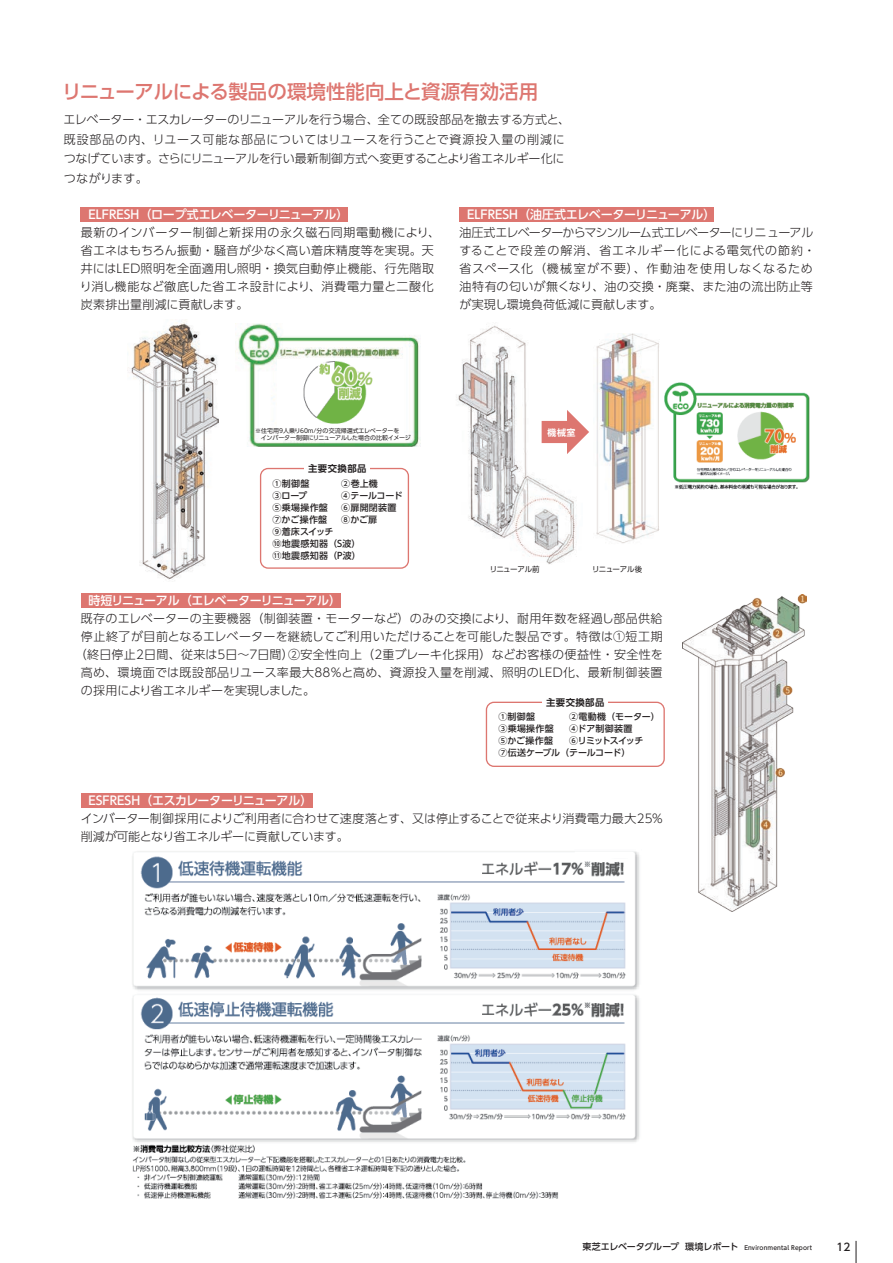
<style>
.page{position:relative;width:893px;height:1263px;background:#fff}
.page>*{position:absolute;margin:0;border:0;box-sizing:border-box;transform-origin:0 0}
.t1{font:500 19.5px "UD Shin Go Pro";color:#dd7670}
.t2{font:300 12px/18px "UD Shin Go Pro";letter-spacing:.015em;color:#231f20}
.t3{font:300 12px/19.5px "UD Shin Go Pro";letter-spacing:-.005em;color:#231f20}
.t4{font:300 12px/18px "UD Shin Go Pro";letter-spacing:-.02em;color:#231f20}
.t5{font:300 12px "UD Shin Go Pro";letter-spacing:.045em;color:#231f20}
.t6{font:500 12px "UD Shin Go Pro";letter-spacing:-.05em;color:#fff}
.t7{font:500 10.5px "UD Shin Go Pro";color:#231f20}
.t8{font:700 9.3px "UD Shin Go Pro De";letter-spacing:.05em;color:#231f20}
.t9{font:500 9px/12px "UD Shin Go Pro";letter-spacing:.025em;color:#231f20}
.t10{font:500 9px/12px "UD Shin Go Pro";letter-spacing:-.05em;color:#231f20}
.t11{font:500 9px "UD Shin Go Pro";letter-spacing:-.02em;color:#231f20}
.t12{font:700 9px "UD Shin Go Pro De";color:#fff}
.t13{font:7.5px "UD Shin Go Pro";letter-spacing:-.055em;color:#231f20}
.t14{font:6px/7.5px "UD Shin Go Pro";letter-spacing:-.02em;color:#231f20}
.t15{font:500 6px "UD Shin Go Pro";letter-spacing:.025em;color:#231f20}
.s1{font-weight:500;color:#fff}
.s2{font-size:9px}
</style>
<div class="page">
<img style="left:456px;top:325px;width:121px;height:239px">
<div style="left:260px;top:468px;width:149px;height:101px;border:1px solid #dd7670;border-radius:8px"></div>
<div style="left:305px;top:462px;width:65px;height:13px;background:#fff"></div>
<div style="left:81px;top:207px;width:267px;height:15px;background:#dd7670"></div>
<div style="left:459px;top:207px;width:254px;height:15px;background:#dd7670"></div>
<div style="left:81px;top:593px;width:260px;height:15px;background:#dd7670"></div>
<div style="left:81px;top:793px;width:231px;height:15px;background:#dd7670"></div>
<div style="left:486px;top:702px;width:179px;height:65px;border:1px solid #dd7670;border-radius:8px"></div>
<div style="left:543px;top:696px;width:65px;height:13px;background:#fff"></div>
<svg style="left:542px;top:410px;width:47px;height:44px"></svg>
<img style="left:127px;top:320px;width:92px;height:260px">
<img style="left:132px;top:851px;width:508px;height:348px">
<img style="left:664px;top:382px;width:146px;height:108px">
<img style="left:235px;top:324px;width:186px;height:123px">
<div style="left:278px;top:360px;width:126px;height:80px;background:#fff"></div>
<img style="left:302px;top:359px;width:71px;height:65px">
<img style="left:596px;top:333px;width:63px;height:210px">
<img style="left:683px;top:595px;width:123px;height:316px">
<svg style="left:856px;top:1241px;width:1px;height:22px"></svg>
<p class="t1" style="left:62px;top:76px;width:478px">リニューアルによる製品の環境性能向上と資源有効活用</p>
<p class="t3" style="left:64px;top:109px;width:508px">エレベーター・エスカレーターのリニューアルを行う場合、全ての既設部品を撤去する方式と、既設部品の内、リユース可能な部品についてはリユースを行うことで資源投入量の削減につなげています。さらにリニューアルを行い最新制御方式へ変更することより省エネルギー化につながります。</p>
<p class="t2" style="left:80px;top:205px;width:362px;text-indent:9px"><span class="s1">ELFRESH（ロープ式エレベーターリニューアル）<br></span>最新のインバーター制御と新採用の永久磁石同期電動機により、省エネはもちろん振動・騒音が少なく高い着床精度等を実現。天井にはLED照明を全面適用し照明・換気自動停止機能、行先階取り消し機能など徹底した省エネ設計により、消費電力量と二酸化炭素排出量削減に貢献します。</p>
<p class="t2" style="left:459px;top:205px;width:358px;text-indent:8px"><span class="s1">ELFRESH（油圧式エレベーターリニューアル）<br></span>油圧式エレベーターからマシンルーム式エレベーターにリニューアルすることで段差の解消、省エネルギー化による電気代の節約・省スペース化（機械室が不要）、作動油を使用しなくなるため油特有の匂いが無くなり、油の交換・廃棄、また油の流出防止等が実現し環境負荷低減に貢献します。</p>
<p class="t14" style="left:255px;top:426px;width:157px">※住宅用9人乗り60m/分の交流帰還式エレベーターを<br>　インバーター制御にリニューアルした場合の比較イメージ</p>
<p class="t8" style="left:308px;top:461px;width:60px">主要交換部品</p>
<p class="t9" style="left:272px;top:477px;width:38px">①制御盤</p>
<p class="t9" style="left:341px;top:477px;width:38px">②巻上機</p>
<p class="t9" style="left:272px;top:489px;width:36px">③ロープ</p>
<p class="t11" style="left:341px;top:488px;width:63px">④テールコード</p>
<p class="t9" style="left:272px;top:501px;width:57px">⑤乗場操作盤</p>
<p class="t9" style="left:341px;top:501px;width:57px">⑥扉開閉装置</p>
<p class="t9" style="left:272px;top:513px;width:56px">⑦かご操作盤</p>
<p class="t9" style="left:272px;top:513px;width:106px;text-indent:69px">⑧かご扉<br>⑨着床スイッチ　<br>⑩地震感知器（S波）<br>⑪地震感知器（P波）</p>
<p class="t12" style="left:548px;top:425px;width:29px">機械室</p>
<p class="t13" style="left:490px;top:563px;width:52px">リニューアル前</p>
<p class="t13" style="left:592px;top:563px;width:52px">リニューアル後</p>
<p class="t6" style="left:88px;top:591px;width:254px">時短リニューアル（エレベーターリニューアル）</p>
<p class="t2" style="left:81px;top:609px;width:583px">既存のエレベーターの主要機器（制御装置・モーターなど）のみの交換により、耐用年数を経過し部品供給</p>
<p class="t2" style="left:81px;top:627px;width:583px">停止終了が目前となるエレベーターを継続してご利用いただけることを可能した製品です。特徴は①短工期</p>
<p class="t2" style="left:75px;top:645px;width:589px">（終日停止2日間、従来は５日～７日間）②安全性向上（２重ブレーキ化採用）などお客様の便益性・安全性を</p>
<p class="t5" style="left:81px;top:663px;width:583px">高め、環境面では既設部品リユース率最大88％と高め、資源投入量を削減、照明のLED化、最新制御装置</p>
<p class="t3" style="left:81px;top:680px;width:236px">の採用により省エネルギーを実現しました。</p>
<p class="t8" style="left:546px;top:695px;width:60px">主要交換部品</p>
<p class="t9" style="left:498px;top:711px;width:38px">①制御盤</p>
<p class="t9" style="left:569px;top:711px;width:92px">②電動機（モーター）</p>
<p class="t9" style="left:498px;top:723px;width:57px">③乗場操作盤</p>
<p class="t9" style="left:569px;top:723px;width:65px">④ドア制御装置</p>
<p class="t9" style="left:498px;top:735px;width:56px">⑤かご操作盤</p>
<p class="t10" style="left:498px;top:735px;width:147px;text-indent:71px">⑥リミットスイッチ<br>⑦伝送ケーブル（テールコード）</p>
<p class="t4" style="left:81px;top:791px;width:583px;text-indent:8px"><span class="s1">ESFRESH（エスカレーターリニューアル）<br></span>インバーター制御採用によりご利用者に合わせて速度落とす、又は停止することで従来より消費電力最大25%削減が可能となり省エネルギーに貢献しています。</p>
<p class="t15" style="left:582px;top:1242px;width:231px"><span class="s2">東芝エレベータグループ 環境レポート</span> Environmental Report</p>
<p class="t7" style="left:837px;top:1238px;width:15px">12</p>
</div>
